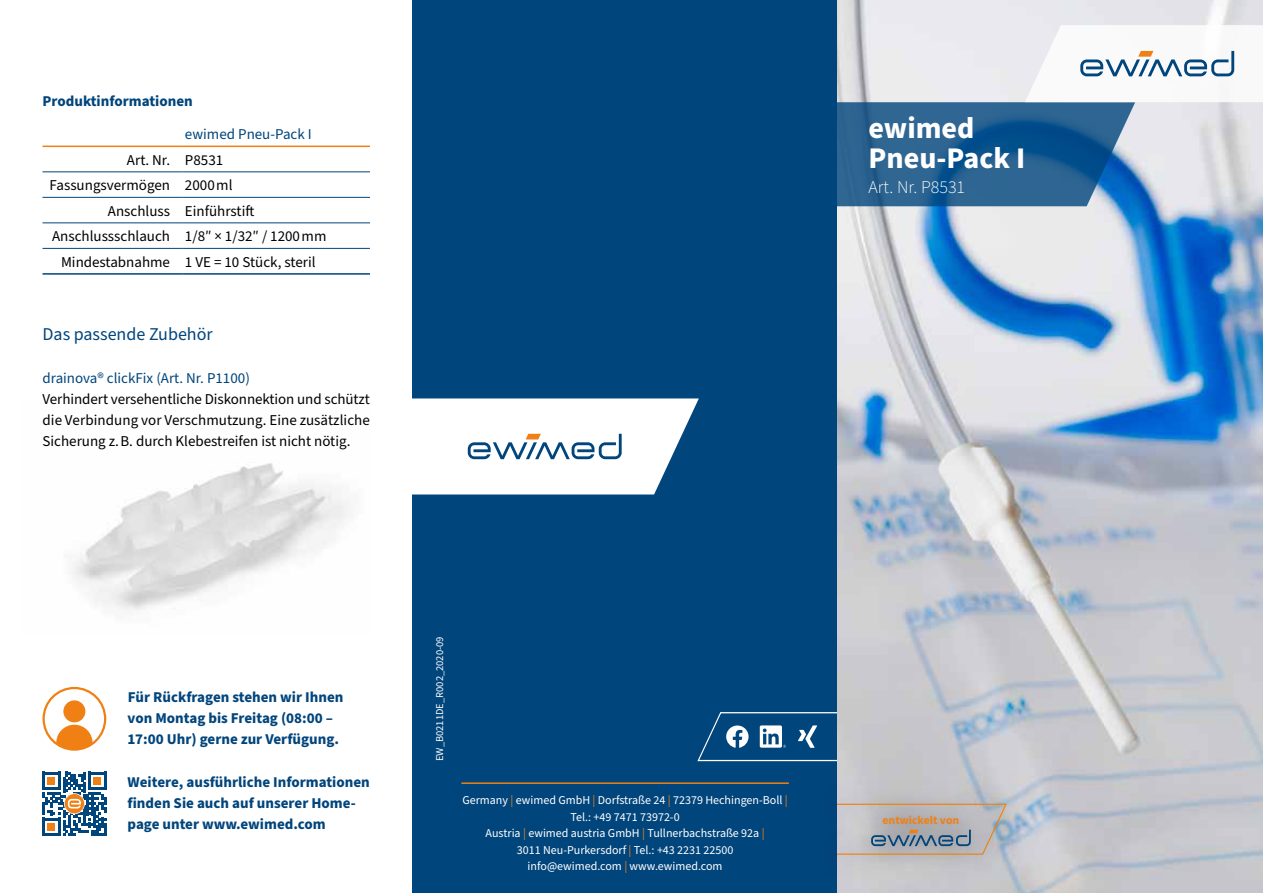
<style>
.page{position:relative;width:1263px;height:893px;background:#fff}
.page>*{position:absolute;margin:0;border:0;box-sizing:border-box;transform-origin:0 0}
.t1{font:700 30px/30px "Source Sans Pro";color:#fff}
.t2{font:18px "Source Sans Pro";color:#00457c}
.t3{font:300 18px "Source Sans Pro";color:#fff}
.t4{font:15px/21.3px "Source Sans Pro";color:#000;text-align:justify}
.t5{font:700 15px/21.3px "Source Sans Pro";color:#00457c}
.t6{font:15px "Source Sans Pro";color:#00457c}
.t7{font:12px/16.5px "Source Sans Pro";color:#fff;text-align:center}
.t8{font:700 11.7px "Source Sans Pro";color:#f08013}
.t9{font:10.5px "Source Sans Pro";color:#fff}
.s1{color:#f08013}
</style>
<div class="page">
<div style="left:412px;top:0;width:426px;height:893px;background:#00457c"></div>
<hr style="left:461px;top:782px;width:328px;height:2px;background:#f08013">
<svg style="left:412px;top:398px;width:287px;height:96px;background:#e0e8ee"></svg>
<img style="left:74px;top:463px;width:275px;height:147px">
<hr style="left:43px;top:171px;width:140px;height:1px;background:#00457c">
<hr style="left:183px;top:171px;width:187px;height:1px;background:#00457c">
<hr style="left:43px;top:197px;width:140px;height:1px;background:#00457c">
<hr style="left:183px;top:197px;width:187px;height:1px;background:#00457c">
<hr style="left:43px;top:222px;width:140px;height:1px;background:#00457c">
<hr style="left:183px;top:222px;width:187px;height:1px;background:#00457c">
<hr style="left:43px;top:248px;width:140px;height:1px;background:#00457c">
<hr style="left:183px;top:248px;width:187px;height:1px;background:#00457c">
<hr style="left:43px;top:273px;width:140px;height:2px;background:#00457c">
<hr style="left:183px;top:273px;width:187px;height:2px;background:#00457c">
<hr style="left:43px;top:146px;width:140px;height:1px;background:#f08013">
<hr style="left:183px;top:146px;width:187px;height:1px;background:#f08013">
<svg style="left:697px;top:711px;width:141px;height:51px"></svg>
<img style="left:838px;top:0;width:425px;height:893px">
<svg style="left:837px;top:25px;width:426px;height:181px"></svg>
<svg style="left:43px;top:772px;width:63px;height:64px"></svg>
<div style="left:43px;top:687px;width:63px;height:63px;border:2px solid #f08013;border-radius:50%"></div>
<svg style="left:56px;top:725px;width:37px;height:24px"></svg>
<div style="left:63px;top:700px;width:22px;height:22px;background:#f08013;border-radius:50%"></div>
<div style="left:820px;top:780px;width:207px;height:98px;background:#000;opacity:.7"></div>
<svg style="left:838px;top:804px;width:169px;height:51px;background:#b0afb1"></svg>
<p class="t5" style="left:43px;top:91px;width:152px">Produktinformationen</p>
<p class="t6" style="left:185px;top:124px;width:128px">ewimed Pneu-Pack I</p>
<p class="t4" style="left:127px;top:150px;width:98px">Art. Nr. P8531</p>
<p class="t4" style="left:50px;top:175px;width:184px">Fassungsvermögen 2000 ml</p>
<p class="t4" style="left:108px;top:201px;width:148px">Anschluss Einführstift</p>
<p class="t4" style="left:52px;top:226px;width:276px">Anschlussschlauch 1/8″ × 1/32″ / 1200 mm</p>
<p class="t4" style="left:61px;top:252px;width:256px">Mindestabnahme 1 VE = 10 Stück, steril</p>
<p class="t2" style="left:43px;top:322px;width:172px">Das passende Zubehör</p>
<p class="t6" style="left:43px;top:368px;width:209px">drainova® clickFix (Art. Nr. P1100)</p>
<p class="t4" style="left:43px;top:389px;width:329px">Verhindert versehentliche Diskonnektion und schützt die Verbindung vor Verschmutzung. Eine zusätzliche Sicherung z. B. durch Klebestreifen ist nicht nötig.</p>
<p class="t5" style="left:127px;top:686px;width:218px">Für Rückfragen stehen wir Ihnen von Montag bis Freitag (08:00 –<br>17:00 Uhr) gerne zur Verfügung.</p>
<p class="t5" style="left:128px;top:771px;width:244px">Weitere, ausführliche Informationen finden Sie auch auf unserer Home&shy;page unter www.ewimed.com</p>
<p class="t9" style="left:433px;top:761px;width:126px;rotate:-90deg">EW_B0211DE_R002_2020-09</p>
<p class="t7" style="left:462px;top:792px;width:327px">Germany <span class="s1">|</span> ewimed GmbH <span class="s1">|</span> Dorfstraße 24 <span class="s1">|</span> 72379 Hechingen-Boll <span class="s1">| </span>Tel.: +49 7471 73972-0<br>Austria <span class="s1">|</span> ewimed austria GmbH <span class="s1">|</span> Tullnerbachstraße 92a <span class="s1">|<br></span>3011 Neu-Purkersdorf <span class="s1">|</span> Tel.: +43 2231 22500<br>info@ewimed.com <span class="s1">|</span> www.ewimed.com</p>
<h1 class="t1" style="left:868px;top:114px;width:158px">ewimed<br>Pneu-Pack I</h1>
<p class="t3" style="left:868px;top:175px;width:98px">Art. Nr. P8531</p>
<p class="t8" style="left:882px;top:813px;width:78px">entwickelt von</p>
</div>
